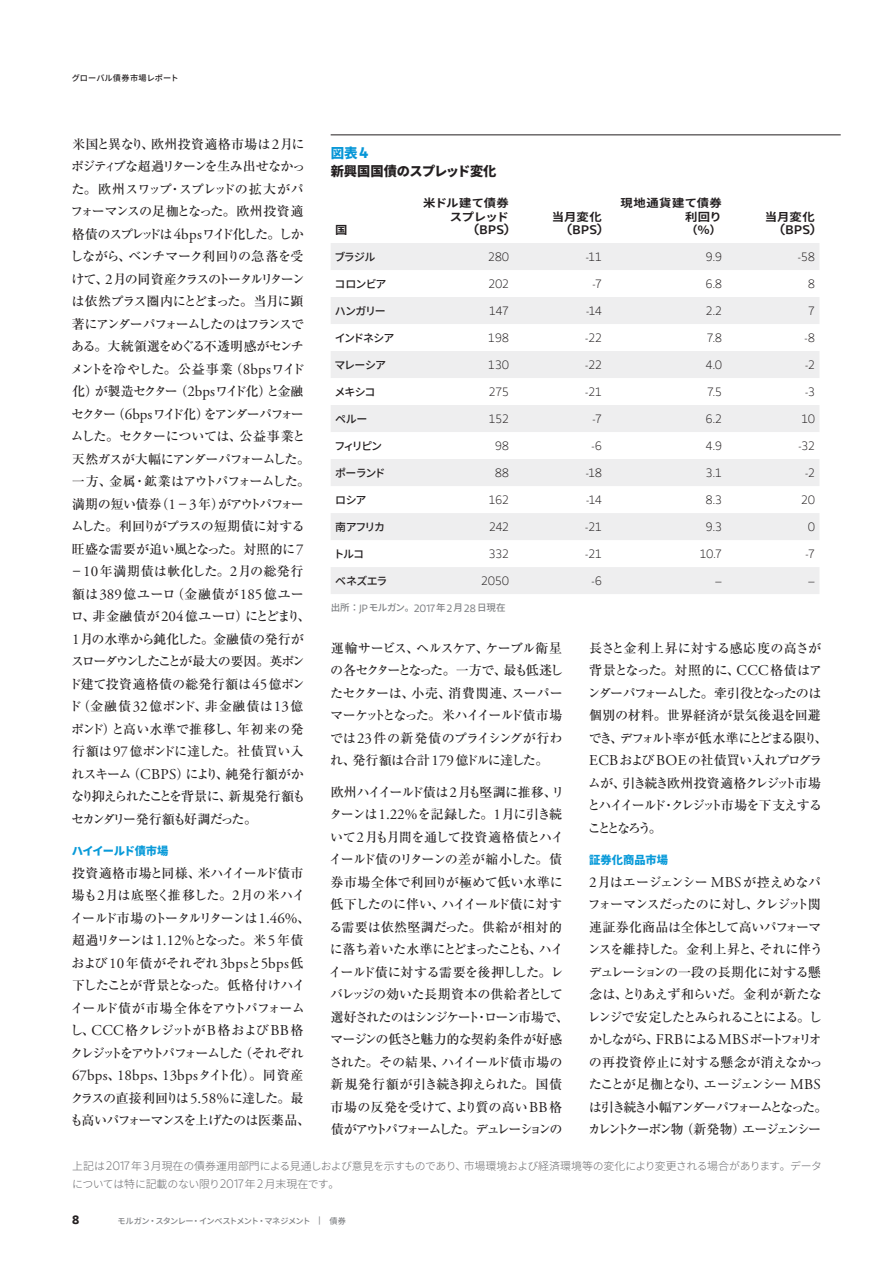
<style>
.page{position:relative;width:893px;height:1263px;background:#fff}
.page>*{position:absolute;margin:0;border:0;box-sizing:border-box;transform-origin:0 0}
.t1{font:15px "Adobe Garamond Pro";letter-spacing:.01em;color:#231f20}
.t2{font:800 13.5px "Source Han Sans";color:#0696d7}
.t3{font:800 13.2px "Source Han Sans";letter-spacing:-.02em;color:#231f20}
.t4{font:500 13.05px/22.5px "Ryumin Pro";letter-spacing:-.07em;color:#231f20}
.t5{font:500 13.05px/22.5px "Ryumin Pro";letter-spacing:-.09em;color:#231f20}
.t6{font:500 13.05px/22.5px "Ryumin Pro";letter-spacing:-.05em;color:#231f20}
.t7{font:500 12.3px "MS Gloriola II Std";letter-spacing:.035em;color:#231f20;scale:1.1 1}
.t8{font:300 12px "MS Gloriola II Std";letter-spacing:.03em;color:#231f20}
.t9{font:700 12px "MS Gloriola II Std";color:#231f20}
.t10{font:700 11.25px/13.5px "Source Han Sans";letter-spacing:.015em;color:#231f20;text-align:justify;scale:1.1 1}
.t11{font:700 11.25px/13.5px "Source Han Sans";letter-spacing:-.035em;color:#231f20;text-align:right;scale:1.1 1}
.t12{font:800 11.25px "Source Han Sans";letter-spacing:-.04em;color:#089ad9}
.t13{font:800 11.25px "Source Han Sans";color:#089ad9}
.t14{font:300 10.95px/18px "Source Han Sans";letter-spacing:-.025em;color:#69696c}
.t15{font:500 10.95px "Source Han Sans";letter-spacing:-.095em;color:#231f20}
.t16{font:500 9.45px "Source Han Sans";letter-spacing:-.01em;color:#808285}
.t17{font:500 8.1px "Source Han Sans";letter-spacing:-.065em;color:#808285}
.t18{font:500 8.1px "Source Han Sans";letter-spacing:.01em;color:#231f20}
.s1{font-family:"Adobe Garamond Pro";font-weight:400;font-size:15px}
.s2{font-family:"Ryumin Pro";font-weight:500;font-size:13.05px}
.s3{font-family:"MS Gloriola II Std";font-weight:700;font-size:15.3px}
.s4{font-family:"MS Gloriola II Std";font-weight:400;font-size:10.5px}
.s5{font-family:"MS Gloriola II Std";font-size:12px}
.s6{font-family:"MS Gloriola II Std";font-weight:400;font-size:9px}
</style>
<div class="page">
<hr style="left:331px;top:135px;width:510px;height:1px;background:#231f20">
<svg style="left:331px;top:243px;width:488px;height:351px;fill:#eeeeef"></svg>
<p class="t18" style="left:72px;top:73px;width:108px">グローバル債券市場レポート</p>
<p class="t4" style="left:69px;top:131px;width:243px">米国と異なり、欧州投資適格市場は<span class="s1">2</span>月にポジティブな超過リターンを生み出せなかった。欧州スワップ・スプレッドの拡大がパフォーマンスの足枷となった。欧州投資適格債のスプレッドは <span class="s1">4bps</span>ワイド化した。しかしながら、ベンチマーク利回りの急落を受けて、<span class="s1">2</span> 月の同資産クラスのトータルリターンは依然プラス圏内にとどまった。当月に顕著にアンダーパフォームしたのはフランスである。大統領選をめぐる不透明感がセンチメントを冷やした。公益事業（<span class="s1">8bps</span>ワイド化）が製造セクター（<span class="s1">2bps</span>ワイド化）と金融セクター（<span class="s1">6bps</span> ワイド化）をアンダーパフォームした。セクターについては、公益事業と天然ガスが大幅にアンダーパフォームした。一方、金属・鉱業はアウトパフォームした。満期の短い債券（<span class="s1">1</span>－<span class="s1">3</span> 年）がアウトパフォームした。利回りがプラスの短期債に対する旺盛な需要が追い風となった。対照的に<span class="s1">7</span>－<span class="s1">10</span>年満期債は軟化した。<span class="s1">2</span>月の総発行額は<span class="s1">389</span>億ユーロ（金融債が<span class="s1">185</span>億ユーロ、非金融債が<span class="s1">204</span>億ユーロ）にとどまり、<br><span class="s1">1</span>月の水準から鈍化した。金融債の発行がスローダウンしたことが最大の要因。英ポンド建て投資適格債の総発行額は<span class="s1">45</span>億ポンド（金融債<span class="s1">32</span>億ポンド、非金融債は<span class="s1">13</span>億ポンド）と高い水準で推移し、年初来の発行額は<span class="s1">97</span>億ポンドに達した。社債買い入れスキーム（<span class="s1">CBPS</span>）により、純発行額がかなり抑えられたことを背景に、新規発行額もセカンダリー発行額も好調だった。</p>
<p class="t12" style="left:72px;top:845px;width:98px">ハイイールド債市場</p>
<p class="t5" style="left:70px;top:860px;width:242px">投資適格市場と同様、米ハイイールド債市場も<span class="s1">2</span>月は底堅く推移した。<span class="s1">2</span>月の米ハイイールド市場のトータルリターンは <span class="s1">1.46%</span>、超過リターンは<span class="s1">1.12%</span>となった。米<span class="s1">5</span>年債および<span class="s1">10</span>年債がそれぞれ<span class="s1">3bps</span>と<span class="s1">5bps</span>低下したことが背景となった。低格付けハイイールド債が市場全体をアウトパフォームし、<span class="s1">CCC</span>格クレジットが<span class="s1">B</span>格および<span class="s1">BB</span>格クレジットをアウトパフォームした（それぞれ</p>
<p class="t1" style="left:72px;top:1066px;width:233px">67bps<span class="s2">、</span>18bps<span class="s2">、</span>13bps<span class="s2">タイト化）。同資産</span></p>
<p class="t4" style="left:70px;top:1085px;width:242px">クラスの直接利回りは<span class="s1">5.58%</span>に達した。最も高いパフォーマンスを上げたのは医薬品、</p>
<p class="t2" style="left:331px;top:145px;width:39px">図表<span class="s3">4</span></p>
<p class="t3" style="left:331px;top:163px;width:167px">新興国国債のスプレッド変化</p>
<p class="t10" style="left:335px;top:223px;width:13px">国</p>
<p class="t11" style="left:423px;top:196px;width:79px">米ドル建て債券スプレッド</p>
<p class="t7" style="left:474px;top:221px;width:33px">(BPS)</p>
<p class="t10" style="left:552px;top:210px;width:47px">当月変化</p>
<p class="t7" style="left:567px;top:221px;width:33px">(BPS)</p>
<p class="t10" style="left:685px;top:196px;width:35px;text-indent:-65px">現地通貨建て債券利回り（％）</p>
<p class="t10" style="left:765px;top:210px;width:47px">当月変化</p>
<p class="t7" style="left:780px;top:221px;width:33px">(BPS)</p>
<p class="t15" style="left:334px;top:251px;width:42px">ブラジル</p>
<p class="t8" style="left:488px;top:249px;width:22px">280</p>
<p class="t8" style="left:586px;top:249px;width:18px">-11</p>
<p class="t8" style="left:706px;top:249px;width:18px">9.9</p>
<p class="t8" style="left:798px;top:249px;width:19px">-58</p>
<p class="t15" style="left:335px;top:278px;width:53px">コロンビア</p>
<p class="t8" style="left:488px;top:276px;width:22px">202</p>
<p class="t8" style="left:592px;top:276px;width:11px">-7</p>
<p class="t8" style="left:706px;top:276px;width:18px">6.8</p>
<p class="t8" style="left:808px;top:276px;width:8px">8</p>
<p class="t15" style="left:335px;top:305px;width:52px">ハンガリー</p>
<p class="t8" style="left:489px;top:303px;width:21px">147</p>
<p class="t8" style="left:586px;top:303px;width:17px">-14</p>
<p class="t8" style="left:706px;top:303px;width:18px">2.2</p>
<p class="t8" style="left:808px;top:303px;width:8px">7</p>
<p class="t15" style="left:335px;top:332px;width:61px">インドネシア</p>
<p class="t8" style="left:488px;top:330px;width:22px">198</p>
<p class="t8" style="left:585px;top:330px;width:18px">-22</p>
<p class="t8" style="left:707px;top:330px;width:17px">7.8</p>
<p class="t8" style="left:805px;top:330px;width:12px">-8</p>
<p class="t15" style="left:335px;top:359px;width:53px">マレーシア</p>
<p class="t8" style="left:488px;top:357px;width:22px">130</p>
<p class="t8" style="left:585px;top:357px;width:18px">-22</p>
<p class="t8" style="left:706px;top:357px;width:18px">4.0</p>
<p class="t8" style="left:805px;top:357px;width:11px">-2</p>
<p class="t15" style="left:335px;top:386px;width:42px">メキシコ</p>
<p class="t8" style="left:489px;top:384px;width:22px">275</p>
<p class="t8" style="left:585px;top:384px;width:18px">-21</p>
<p class="t8" style="left:707px;top:384px;width:16px">7.5</p>
<p class="t8" style="left:805px;top:384px;width:11px">-3</p>
<p class="t15" style="left:335px;top:413px;width:34px">ペルー</p>
<p class="t8" style="left:489px;top:411px;width:22px">152</p>
<p class="t8" style="left:592px;top:411px;width:11px">-7</p>
<p class="t8" style="left:706px;top:411px;width:18px">6.2</p>
<p class="t8" style="left:802px;top:411px;width:15px">10</p>
<p class="t15" style="left:334px;top:440px;width:49px">フィリピン</p>
<p class="t8" style="left:495px;top:438px;width:15px">98</p>
<p class="t8" style="left:591px;top:438px;width:12px">-6</p>
<p class="t8" style="left:706px;top:438px;width:18px">4.9</p>
<p class="t8" style="left:798px;top:438px;width:18px">-32</p>
<p class="t15" style="left:335px;top:467px;width:52px">ポーランド</p>
<p class="t8" style="left:495px;top:465px;width:15px">88</p>
<p class="t8" style="left:586px;top:465px;width:18px">-18</p>
<p class="t8" style="left:706px;top:465px;width:18px">3.1</p>
<p class="t8" style="left:805px;top:465px;width:11px">-2</p>
<p class="t15" style="left:335px;top:494px;width:33px">ロシア</p>
<p class="t8" style="left:489px;top:492px;width:22px">162</p>
<p class="t8" style="left:586px;top:492px;width:17px">-14</p>
<p class="t8" style="left:706px;top:492px;width:18px">8.3</p>
<p class="t8" style="left:801px;top:492px;width:15px">20</p>
<p class="t15" style="left:335px;top:521px;width:51px">南アフリカ</p>
<p class="t8" style="left:489px;top:519px;width:21px">242</p>
<p class="t8" style="left:585px;top:519px;width:18px">-21</p>
<p class="t8" style="left:706px;top:519px;width:18px">9.3</p>
<p class="t8" style="left:808px;top:519px;width:8px">0</p>
<p class="t15" style="left:334px;top:548px;width:32px">トルコ</p>
<p class="t8" style="left:489px;top:546px;width:22px">332</p>
<p class="t8" style="left:585px;top:546px;width:18px">-21</p>
<p class="t8" style="left:700px;top:546px;width:24px">10.7</p>
<p class="t8" style="left:805px;top:546px;width:11px">-7</p>
<p class="t15" style="left:335px;top:575px;width:54px">ベネズエラ</p>
<p class="t8" style="left:481px;top:573px;width:29px">2050</p>
<p class="t8" style="left:591px;top:573px;width:12px">-6</p>
<p class="t8" style="left:715px;top:573px;width:8px">–</p>
<p class="t8" style="left:808px;top:573px;width:8px">–</p>
<p class="t16" style="left:331px;top:603px;width:195px">出所：<span class="s4">JP</span>モルガン。<span class="s4">2017</span>年<span class="s4">2</span>月<span class="s4">28</span>日現在　　</p>
<p class="t4" style="left:330px;top:635px;width:235px;text-align:justify">運輸サービス、ヘルスケア、ケーブル衛星の各セクターとなった。一方で、最も低迷したセクターは、小売、消費関連、スーパーマーケットとなった。米ハイイールド債市場では<span class="s1">23</span>件の新発債のプライシングが行われ、発行額は合計 <span class="s1">179</span> 億ドルに達した。</p>
<p class="t6" style="left:329px;top:779px;width:242px">欧州ハイイールド債は<span class="s1">2</span>月も堅調に推移、リターンは<span class="s1">1.22%</span>を記録した。<span class="s1">1</span>月に引き続いて<span class="s1">2</span>月も月間を通して投資適格債とハイイールド債のリターンの差が縮小した。債券市場全体で利回りが極めて低い水準に低下したのに伴い、ハイイールド債に対する需要は依然堅調だった。供給が相対的に落ち着いた水準にとどまったことも、ハイイールド債に対する需要を後押しした。レバレッジの効いた長期資本の供給者として選好されたのはシンジケート・ローン市場で、マージンの低さと魅力的な契約条件が好感された。その結果、ハイイールド債市場の新規発行額が引き続き抑えられた。国債市場の反発を受けて、より質の高い<span class="s1">BB</span>格債がアウトパフォームした。デュレーションの</p>
<p class="t4" style="left:587px;top:635px;width:242px">長さと金利上昇に対する感応度の高さが背景となった。対照的に、<span class="s1">CCC</span>格債はアンダーパフォームした。牽引役となったのは個別の材料。世界経済が景気後退を回避でき、デフォルト率が低水準にとどまる限り、<br><span class="s1">ECB</span>および<span class="s1">BOE</span>の社債買い入れプログラムが、引き続き欧州投資適格クレジット市場とハイイールド・クレジット市場を下支えすることとなろう。</p>
<p class="t13" style="left:589px;top:854px;width:80px">証券化商品市場</p>
<p class="t5" style="left:587px;top:869px;width:241px"><span class="s1">2</span>月はエージェンシー <span class="s1">MBS</span>が控えめなパフォーマンスだったのに対し、クレジット関連証券化商品は全体として高いパフォーマンスを維持した。金利上昇と、それに伴うデュレーションの一段の長期化に対する懸念は、とりあえず和らいだ。金利が新たなレンジで安定したとみられることによる。しかしながら、<span class="s1">FRB</span> による<span class="s1">MBS</span> ポートフォリオの再投資停止に対する懸念が消えなかったことが足枷となり、エージェンシー <span class="s1">MBS</span>は引き続き小幅アンダーパフォームとなった。カレントクーポン物（新発物）エージェンシー</p>
<p class="t14" style="left:72px;top:1157px;width:751px">上記は<span class="s5">2017</span>年<span class="s5">3</span>月現在の債券運用部門による見通しおよび意見を示すものであり、市場環境および経済環境等の変化により変更される場合があります。データについては特に記載のない限り<span class="s5">2017</span>年<span class="s5">2</span>月末現在です。</p>
<p class="t9" style="left:72px;top:1211px;width:9px">8</p>
<p class="t17" style="left:118px;top:1216px;width:230px">モルガン・スタンレー・インベストメント・マネジメント　<span class="s6">|</span>　債券</p>
</div>
